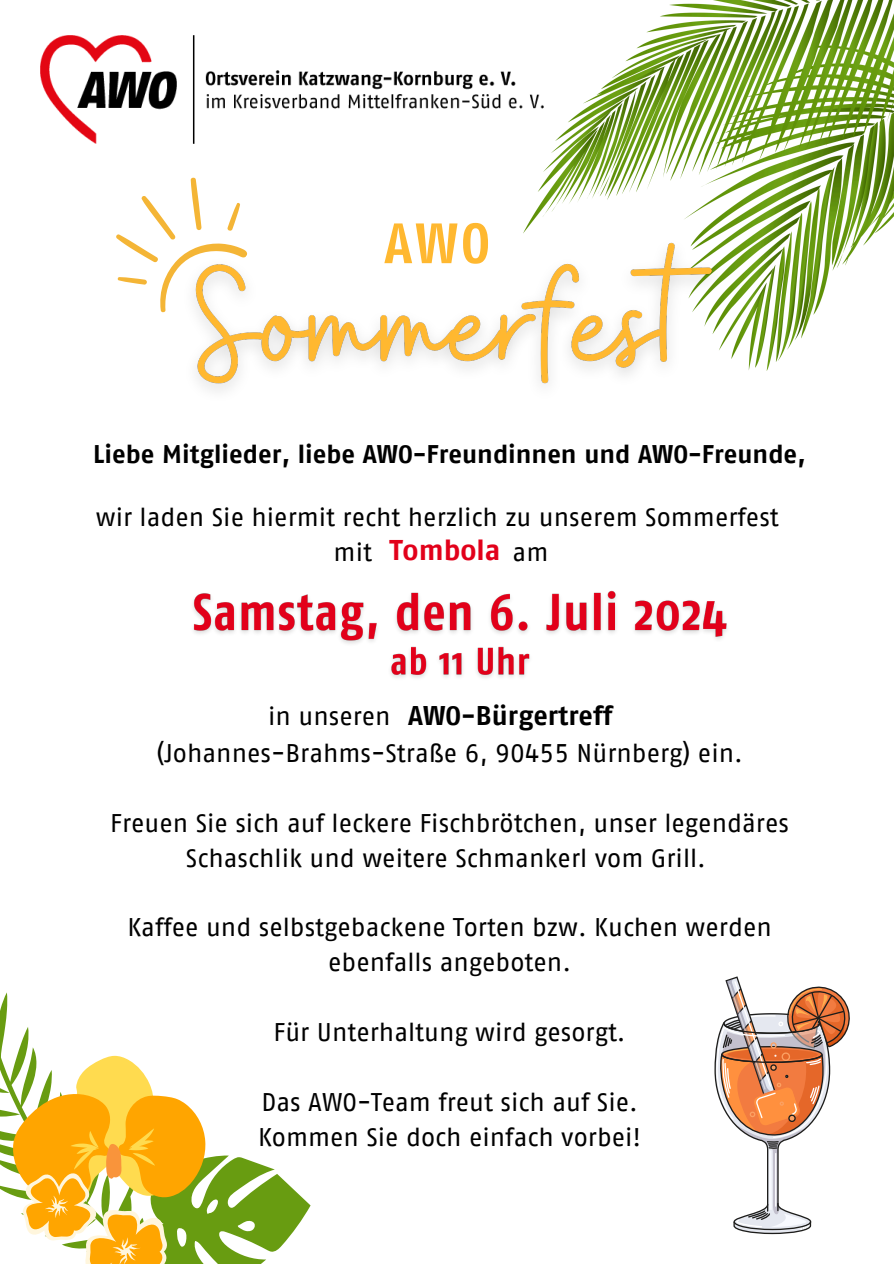
<style>
.page{position:relative;width:894px;height:1264px;background:#fff}
.page>*{position:absolute;margin:0;border:0;box-sizing:border-box;transform-origin:0 0}
.t1{font:700 56.7px "AWO Fago Cond";color:#ffb830}
.t2{font:700 28.5px "AWO Fago Office";color:#e2001a}
.t3{font:700 27px "AWO Fago Office";color:#000}
.t4{font:25.5px/34.8px "AWO Fago Office";color:#000;text-align:center}
.t5{font:700 25.5px "AWO Fago Office";color:#000}
</style>
<div class="page">
<img style="left:40px;top:35px;width:483px;height:108px">
<img style="left:530px;top:0;width:363px;height:371px">
<svg style="left:116px;top:177px;width:124px;height:136px"></svg>
<svg style="left:0;top:992px;width:310px;height:271px"></svg>
<svg style="left:13px;top:1055px;width:193px;height:208px"></svg>
<svg style="left:714px;top:976px;width:136px;height:258px"></svg>
<img style="left:173px;top:219px;width:562px;height:172px">
<img style="left:193px;top:590px;width:534px;height:88px">
<h4 class="t1" style="left:384px;top:210px;width:106px">AWO</h4>
<p class="t5" style="left:93px;top:442px;width:714px">Liebe Mitglieder, liebe AWO-Freundinnen und AWO-Freunde,</p>
<p class="t4" style="left:96px;top:500px;width:684px">wir laden Sie hiermit recht herzlich zu unserem Sommerfest</p>
<p class="t4" style="left:333px;top:535px;width:40px">mit</p>
<p class="t2" style="left:389px;top:537px;width:112px">Tombola</p>
<p class="t4" style="left:512px;top:535px;width:37px">am</p>
<p class="t4" style="left:268px;top:698px;width:124px">in unseren</p>
<p class="t3" style="left:408px;top:703px;width:206px">AWO-Bürgertreff</p>
<p class="t4" style="left:156px;top:735px;width:587px">(Johannes-Brahms-Straße 6, 90455 Nürnberg) ein.</p>
<h2 class="t4" style="left:110px;top:805px;width:680px">Freuen Sie sich auf leckere Fischbrötchen, unser legendäres<br>Schaschlik und weitere Schmankerl vom Grill.</h2>
<p class="t4" style="left:127px;top:909px;width:646px">Kaffee und selbstgebackene Torten bzw. Kuchen werden ebenfalls angeboten.</p>
<p class="t4" style="left:273px;top:1014px;width:353px">Für Unterhaltung wird gesorgt.</p>
<h4 class="t4" style="left:261px;top:1084px;width:378px">Das AWO-Team freut sich auf Sie.</h4>
<p class="t4" style="left:258px;top:1119px;width:384px">Kommen Sie doch einfach vorbei!</p>
</div>
